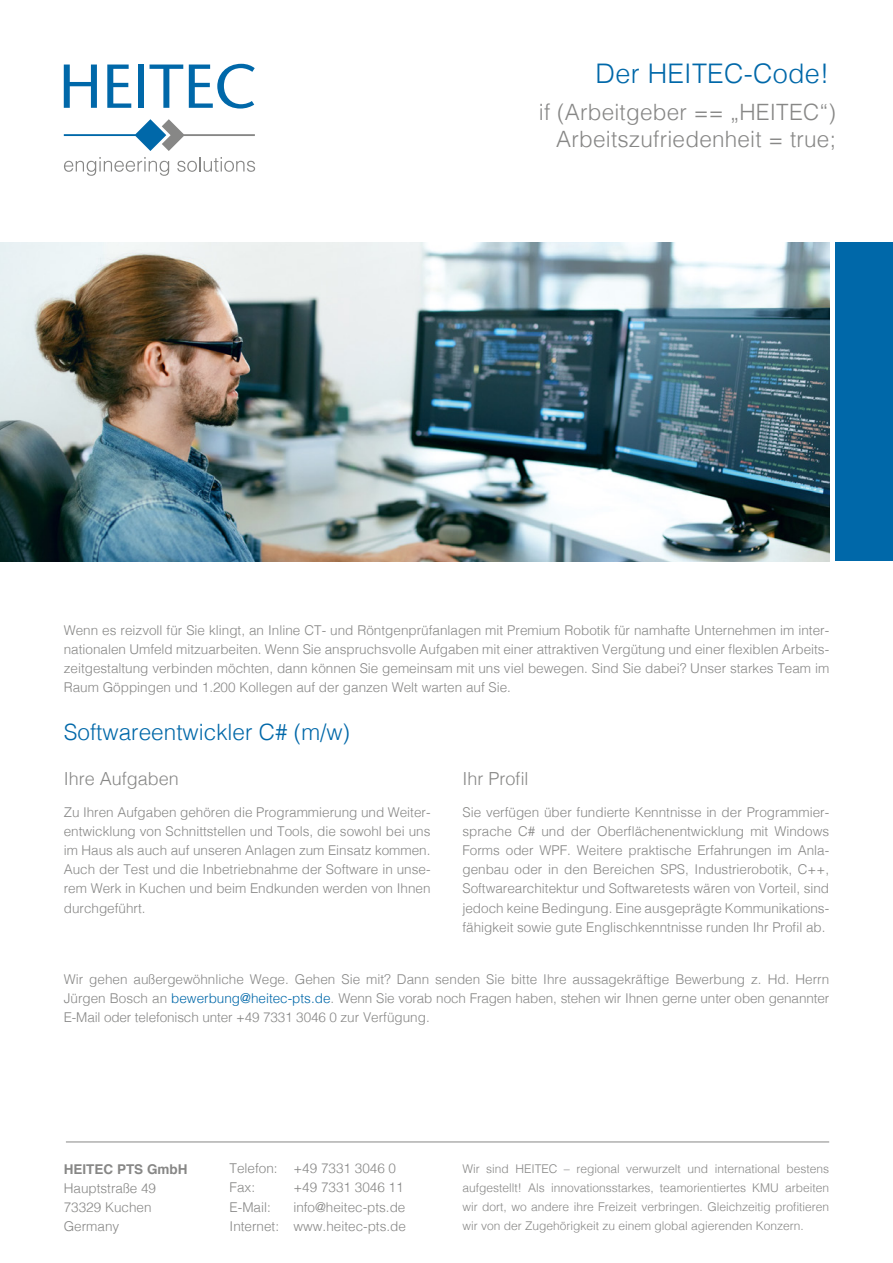
<style>
.page{position:relative;width:893px;height:1263px;background:#fff}
.page>*{position:absolute;margin:0;border:0;box-sizing:border-box;transform-origin:0 0}
.t1{font:300 27px "Helvetica";letter-spacing:.01em;color:#0068a9}
.t2{font:300 22.5px/27px "Helvetica";letter-spacing:.01em;color:#878786;text-align:right}
.t3{font:300 22.5px "Helvetica";color:#0068a9}
.t4{font:300 18px "Helvetica";color:#878786}
.t5{font:300 13.5px/19.2px "Helvetica";color:#878786;text-align:justify}
.t6{font:700 13.5px "Helvetica";color:#878786}
.t7{font:300 12px/19.2px "Helvetica";color:#878786;text-align:justify}
.s1{color:#0068a9}
</style>
<div class="page">
<svg style="left:64px;top:119px;width:191px;height:32px"></svg>
<svg style="left:64px;top:65px;width:33px;height:43px"></svg>
<svg style="left:107px;top:65px;width:24px;height:43px"></svg>
<div style="left:138px;top:65px;width:6px;height:43px;background:#0068a9"></div>
<svg style="left:150px;top:65px;width:33px;height:43px"></svg>
<svg style="left:189px;top:64px;width:66px;height:45px"></svg>
<svg style="left:64px;top:157px;width:105px;height:19px"></svg>
<svg style="left:177px;top:157px;width:78px;height:15px"></svg>
<img style="left:0;top:242px;width:829px;height:319px">
<div style="left:836px;top:242px;width:57px;height:319px;background:#0068a9"></div>
<hr style="left:66px;top:1142px;width:763px;height:1px;background:#878786">
<h1 class="t1" style="left:596px;top:51px;width:235px">Der HEITEC-Code!</h1>
<h2 class="t2" style="left:539px;top:97px;width:299px">if (Arbeitgeber == „HEITEC“)<br>Arbeitszufriedenheit = true;</h2>
<p class="t5" style="left:64px;top:619px;width:767px">Wenn es reizvoll für Sie klingt, an Inline CT- und Röntgenprüfanlagen mit Premium Robotik für namhafte Unternehmen im inter&shy;nationalen Umfeld mitzuarbeiten. Wenn Sie anspruchsvolle Aufgaben mit einer attraktiven Vergütung und einer flexiblen Arbeits&shy;zeitgestaltung verbinden möchten, dann können Sie gemeinsam mit uns viel bewegen. Sind Sie dabei? Unser starkes Team im Raum Göppingen und 1.200 Kollegen auf der ganzen Welt warten auf Sie.</p>
<h2 class="t3" style="left:64px;top:713px;width:288px">Softwareentwickler C# (m/w)</h2>
<h3 class="t4" style="left:64px;top:763px;width:117px">Ihre Aufgaben</h3>
<p class="t5" style="left:64px;top:802px;width:368px">Zu Ihren Aufgaben gehören die Programmierung und Weiter&shy;entwicklung von Schnittstellen und Tools, die sowohl bei uns im Haus als auch auf unseren Anlagen zum Einsatz kommen.<br>Auch der Test und die Inbetriebnahme der Software in unse&shy;rem Werk in Kuchen und beim Endkunden werden von Ihnen durchgeführt.</p>
<h3 class="t4" style="left:462px;top:763px;width:68px">Ihr Profil</h3>
<p class="t5" style="left:462px;top:802px;width:368px">Sie verfügen über fundierte Kenntnisse in der Programmier&shy;sprache C# und der Oberflächenentwicklung mit Windows Forms oder WPF. Weitere praktische Erfahrungen im Anla&shy;genbau oder in den Bereichen SPS, Industrierobotik, C++, Softwarearchitektur und Softwaretests wären von Vorteil, sind jedoch keine Bedingung. Eine ausgeprägte Kommunikations&shy;fähigkeit sowie gute Englischkenntnisse runden Ihr Profil ab.</p>
<p class="t5" style="left:64px;top:968px;width:767px">Wir gehen außergewöhnliche Wege. Gehen Sie mit? Dann senden Sie bitte Ihre aussagekräftige Bewerbung z. Hd. Herrn Jürgen Bosch an <span class="s1">bewerbung@heitec-pts.de</span>. Wenn Sie vorab noch Fragen haben, stehen wir Ihnen gerne unter oben genannter E-Mail oder telefonisch unter +49 7331 3046 0 zur Verfügung.</p>
<p class="t6" style="left:64px;top:1158px;width:125px">HEITEC PTS GmbH</p>
<p class="t5" style="left:64px;top:1177px;width:94px;text-align:left">Hauptstraße 49<br>73329 Kuchen<br>Germany</p>
<p class="t5" style="left:230px;top:1158px;width:168px">Telefon: +49 7331 3046 0<br>Fax:</p>
<p class="t5" style="left:293px;top:1177px;width:112px">+49 7331 3046 11</p>
<p class="t5" style="left:230px;top:1196px;width:178px;text-align:right">info@heitec-pts.de<br>Internet: www.heitec-pts.de</p>
<p class="t5" style="left:230px;top:1196px;width:43px">E-Mail:</p>
<p class="t7" style="left:462px;top:1158px;width:368px">Wir sind HEITEC – regional verwurzelt und international bestens aufgestellt! Als innovationsstarkes, teamorientiertes KMU arbeiten wir dort, wo andere ihre Freizeit verbringen. Gleichzeitig profitieren wir von der Zugehörigkeit zu einem global agierenden Konzern.</p>
</div>
